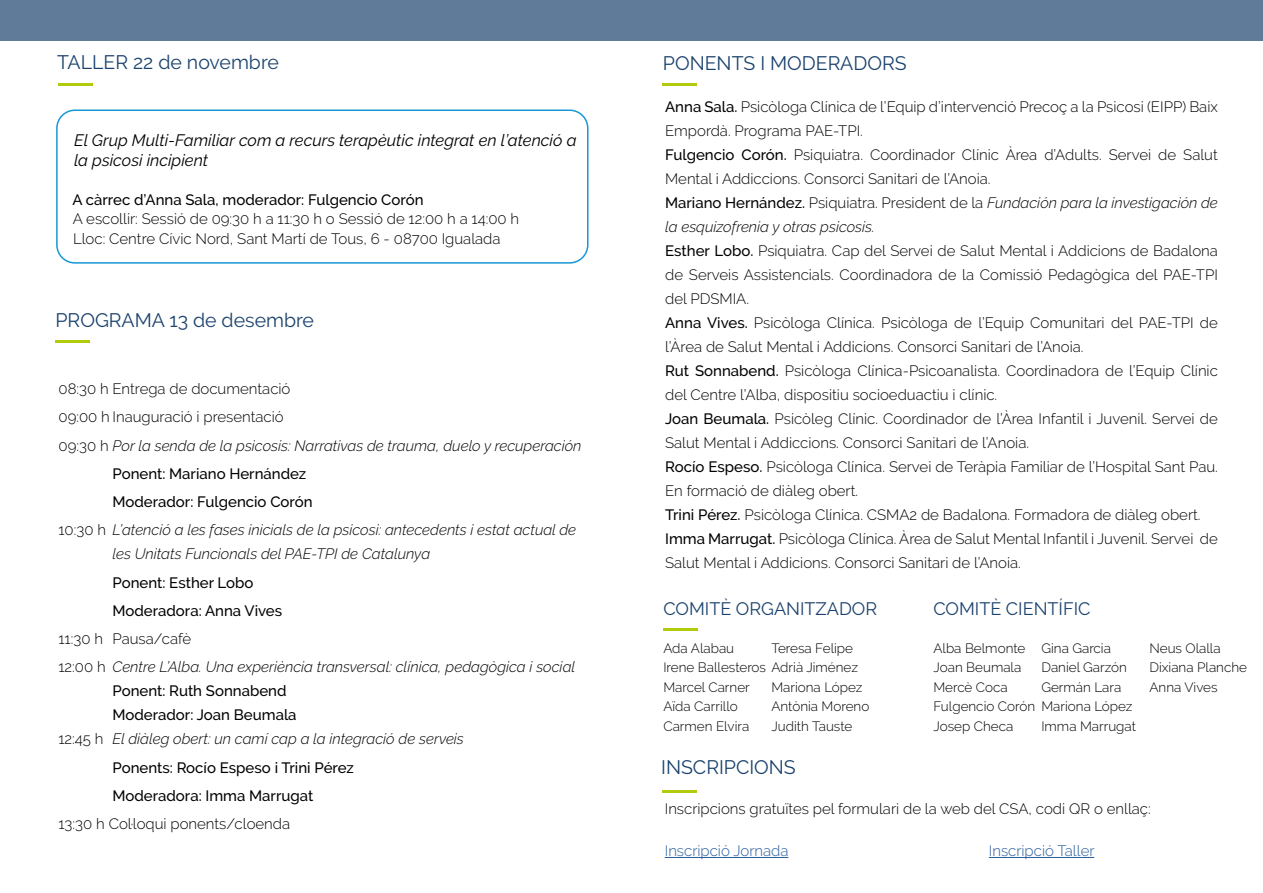
<style>
.page{position:relative;width:1263px;height:893px;background:#fff}
.page>*{position:absolute;margin:0;border:0;box-sizing:border-box;transform-origin:0 0}
.t1{font:19.5px "Raleway";color:#1b426d}
.t2{font:18px "Raleway";color:#1b426d}
.t3{font:italic 16.5px/19.5px "Raleway";color:#000}
.t4{font:300 15px/24px "Raleway";color:#000}
.t5{font:italic 300 15px/28.2px "Raleway";color:#000}
.t6{font:500 15px/28.2px "Raleway";color:#000}
.t7{font:300 15px "Raleway";color:#020203}
.t8{font:300 15px "Raleway";color:#275b9b}
.t9{font:300 13.5px "Raleway";color:#000}
.s1{font-style:normal}
.s2{font-weight:500}
.s3{font-style:italic}
</style>
<div class="page">
<hr style="left:56px;top:340px;width:34px;height:3px;background:#b2cb0b">
<hr style="left:665px;top:857px;width:123px;height:1px;background:#275b9b">
<hr style="left:989px;top:857px;width:105px;height:1px;background:#275b9b">
<hr style="left:662px;top:790px;width:34px;height:3px;background:#b2cb0b">
<div style="left:0;top:0;width:1263px;height:40px;background:#5f7b99"></div>
<hr style="left:663px;top:628px;width:34px;height:3px;background:#b2cb0b">
<hr style="left:663px;top:83px;width:34px;height:3px;background:#b2cb0b">
<div style="left:56px;top:109px;width:532px;height:155px;border:2px solid #1797d5;border-radius:18px"></div>
<hr style="left:58px;top:84px;width:35px;height:2px;background:#b2cb0b">
<h1 class="t1" style="left:57px;top:51px;width:223px">TALLER 22 de novembre</h1>
<p class="t3" style="left:74px;top:130px;width:504px">El Grup Multi-Familiar com a recurs terapèutic integrat en l’atenció a la psicosi incipient</p>
<p class="t6" style="left:72px;top:185px;width:353px">A càrrec d’Anna Sala, moderador: Fulgencio Corón</p>
<p class="t4" style="left:73px;top:209px;width:448px;line-height:19.5px">A escollir: Sessió de 09:30 h a 11:30 h o Sessió de 12:00 h a 14:00 h<br>Lloc: Centre Cívic Nord, Sant Martí de Tous, 6 - 08700 Igualada</p>
<h1 class="t1" style="left:56px;top:308px;width:260px">PROGRAMA 13 de desembre</h1>
<p class="t4" style="left:58px;top:377px;width:233px">08:30 h Entrega de documentació</p>
<p class="t4" style="left:58px;top:405px;width:227px">09:00 h Inauguració i presentació</p>
<p class="t5" style="left:58px;top:431px;width:524px"><span class="s1">09:30 h</span> Por la senda de la psicosis: Narrativas de trauma, duelo y recuperación</p>
<p class="t6" style="left:112px;top:460px;width:195px">Ponent: Mariano Hernández</p>
<p class="t6" style="left:112px;top:488px;width:202px">Moderador: Fulgencio Corón</p>
<p class="t5" style="left:58px;top:516px;width:519px"><span class="s1">10:30 h</span> L’atenció a les fases inicials de la psicosi: antecedents i estat actual de</p>
<p class="t5" style="left:112px;top:540px;width:319px">les Unitats Funcionals del PAE-TPI de Catalunya</p>
<p class="t6" style="left:112px;top:568px;width:171px">Ponent: Esther Lobo<br>Moderadora: Anna Vives</p>
<p class="t5" style="left:58px;top:625px;width:518px"><span class="s1">11:30 h Pausa/cafè<br>12:00 h</span> Centre L’Alba. Una experiència transversal: clínica, pedagògica i social</p>
<p class="t6" style="left:112px;top:677px;width:176px">Ponent: Ruth Sonnabend</p>
<p class="t6" style="left:112px;top:701px;width:186px">Moderador: Joan Beumala</p>
<p class="t5" style="left:58px;top:725px;width:407px"><span class="s1">12:45 h</span> El diàleg obert: un camí cap a la integració de serveis</p>
<p class="t6" style="left:112px;top:753px;width:243px">Ponents: Rocío Espeso i Trini Pérez<br>Moderadora: Imma Marrugat</p>
<p class="t4" style="left:58px;top:812px;width:233px">13:30 h Col·loqui ponents/cloenda</p>
<h1 class="t1" style="left:663px;top:52px;width:245px">PONENTS I MODERADORS</h1>
<p class="t4" style="left:665px;top:95px;width:554px"><span class="s2">Anna Sala.</span> Psicòloga Clínica de l’Equip d’intervenció Precoç a la Psicosi (EIPP) Baix Empordà. Programa PAE-TPI.<br><span class="s2">Fulgencio Corón.</span> Psiquiatra. Coordinador Clínic Àrea d’Adults. Servei de Salut Mental i Addiccions. Consorci Sanitari de l’Anoia.<br><span class="s2">Mariano Hernández.</span> Psiquiatra. President de la <span class="s3">Fundación para la investigación de la esquizofrenia y otras psicosis.<br></span><span class="s2">Esther Lobo.</span> Psiquiatra. Cap del Servei de Salut Mental i Addicions de Badalona de Serveis Assistencials. Coordinadora de la Comissió Pedagògica del PAE-TPI del PDSMIA.<br><span class="s2">Anna Vives.</span> Psicòloga Clínica. Psicòloga de l’Equip Comunitari del PAE-TPI de l’Àrea de Salut Mental i Addicions. Consorci Sanitari de l’Anoia.<br><span class="s2">Rut Sonnabend.</span> Psicòloga Clínica-Psicoanalista. Coordinadora de l’Equip Clínic del Centre l’Alba, dispositiu socioeduactiu i clínic.<br><span class="s2">Joan Beumala.</span> Psicòleg Clínic. Coordinador de l’Àrea Infantil i Juvenil. Servei de Salut Mental i Addiccions. Consorci Sanitari de l’Anoia.<br><span class="s2">Rocío Espeso.</span> Psicòloga Clínica. Servei de Teràpia Familiar de l’Hospital Sant Pau.<br>En formació de diàleg obert.<br><span class="s2">Trini Pérez.</span> Psicòloga Clínica. CSMA2 de Badalona. Formadora de diàleg obert.<br><span class="s2">Imma Marrugat.</span> Psicòloga Clínica. Àrea de Salut Mental Infantil i Juvenil. Servei de Salut Mental i Addicions. Consorci Sanitari de l’Anoia.</p>
<p class="t2" style="left:663px;top:598px;width:215px">COMITÈ ORGANITZADOR</p>
<p class="t2" style="left:933px;top:598px;width:159px">COMITÈ CIENTÍFIC</p>
<p class="t9" style="left:663px;top:640px;width:72px">Ada Alabau</p>
<p class="t9" style="left:771px;top:640px;width:83px">Teresa Felipe</p>
<p class="t9" style="left:933px;top:640px;width:179px">Alba Belmonte Gina Garcia</p>
<p class="t9" style="left:1149px;top:640px;width:73px">Neus Olalla</p>
<p class="t9" style="left:663px;top:659px;width:196px">Irene Ballesteros Adrià Jiménez</p>
<p class="t9" style="left:933px;top:659px;width:89px">Joan Beumala</p>
<p class="t9" style="left:1041px;top:659px;width:87px">Daniel Garzón</p>
<p class="t9" style="left:1149px;top:659px;width:99px">Dixiana Planche</p>
<p class="t9" style="left:663px;top:679px;width:88px">Marcel Carner</p>
<p class="t9" style="left:771px;top:679px;width:93px">Mariona López</p>
<p class="t9" style="left:933px;top:679px;width:76px">Mercè Coca</p>
<p class="t9" style="left:1041px;top:679px;width:81px">Germán Lara</p>
<p class="t9" style="left:1149px;top:679px;width:70px">Anna Vives</p>
<p class="t9" style="left:663px;top:698px;width:76px">Aïda Carrillo</p>
<p class="t9" style="left:771px;top:698px;width:99px">Antònia Moreno</p>
<p class="t9" style="left:933px;top:698px;width:201px">Fulgencio Corón Mariona López</p>
<p class="t9" style="left:663px;top:718px;width:87px">Carmen Elvira</p>
<p class="t9" style="left:771px;top:718px;width:83px">Judith Tauste</p>
<p class="t9" style="left:933px;top:718px;width:82px">Josep Checa</p>
<p class="t9" style="left:1041px;top:718px;width:96px">Imma Marrugat</p>
<h1 class="t1" style="left:661px;top:756px;width:136px">INSCRIPCIONS</h1>
<p class="t7" style="left:665px;top:800px;width:487px">Inscripcions gratuïtes pel formulari de la web del CSA, codi QR o enllaç:</p>
<p class="t8" style="left:665px;top:842px;width:125px">Inscripció Jornada</p>
<p class="t8" style="left:989px;top:842px;width:107px">Inscripció Taller</p>
</div>
